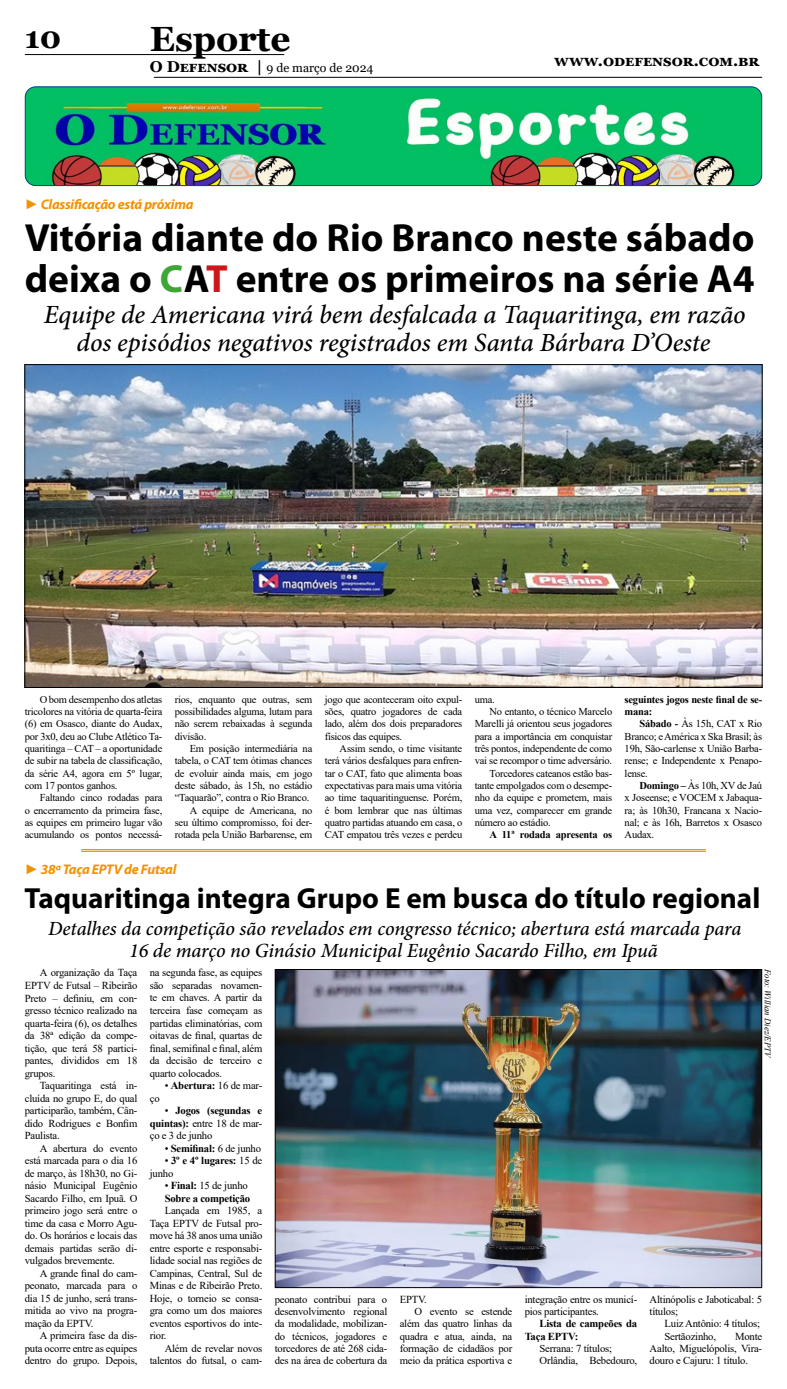
<style>
.page{position:relative;width:787px;height:1389px;background:#fff}
.page>*{position:absolute;margin:0;border:0;box-sizing:border-box;transform-origin:0 0}
.t1{font:700 39.38px/41.1px "Myriad Pro";color:#000}
.t2{font:700 35px "Georgia";color:#000}
.t3{font:700 30.62px "Georgia";color:#000}
.t4{font:700 29.14px "Myriad Pro";color:#000}
.t5{font:italic 500 26.25px/28px "Minion Pro";letter-spacing:-.005em;color:#000;text-align:center}
.t6{font:italic 500 20.12px/21.9px "Minion Pro";letter-spacing:-.005em;color:#000;text-align:center}
.t7{font:700 15.75px "Georgia";color:#000}
.t8{font:italic 700 14px "Myriad Pro";letter-spacing:-.02em;color:#f39200}
.t9{font:12.25px "Georgia";color:#000}
.t10{font:10.67px/12.5px "Times New Roman";letter-spacing:-.02em;color:#000;text-align:justify}
.t11{font:700 10.67px/12.5px "Times New Roman";letter-spacing:-.02em;color:#000}
.t12{font:10.5px/12.3px "Times New Roman";letter-spacing:-.02em;color:#000;text-align:justify}
.t13{font:700 10.5px/12.3px "Times New Roman";letter-spacing:-.02em;color:#000}
.t14{font:italic 8.75px "Times New Roman";color:#000}
.s1{font-weight:700;font-size:15.75px}
.s2{font-family:"Times New Roman";font-style:normal}
.s3{color:#3fa535}
.s4{color:#cd171a}
.s5{font-weight:700}
.s6{font-weight:400}
</style>
<div class="page">
<hr style="left:25px;top:54px;width:259px;height:1px;background:#000">
<hr style="left:154px;top:77px;width:607px;height:1px;background:#000">
<img style="left:25px;top:87px;width:736px;height:99px">
<div style="left:25px;top:86px;width:736px;height:100px;border:1px solid #004082;border-radius:10px"></div>
<img style="left:26px;top:366px;width:734px;height:320px">
<img style="left:277px;top:971px;width:482px;height:315px">
<div style="left:275px;top:969px;width:486px;height:319px;border:1px solid #000"></div>
<hr style="left:81px;top:849px;width:624px;height:1px;background:#f39200">
<hr style="left:81px;top:851px;width:624px;height:1px;background:#f39200">
<h3 class="t3" style="left:25px;top:18px;width:38px">10</h3>
<h2 class="t2" style="left:150px;top:17px;width:142px">Esporte</h2>
<p class="t9" style="left:150px;top:61px;width:225px"><span class="s1">O Defensor |</span> 9 de março de 2024</p>
<h3 class="t7" style="left:554px;top:51px;width:207px">www.odefensor.com.br</h3>
<h3 class="t8" style="left:25px;top:195px;width:170px"><span class="s2">►</span> Classificação está próxima</h3>
<h1 class="t1" style="left:25px;top:216px;width:731px">Vitória diante do Rio Branco neste sábado deixa o <span class="s3">C</span>A<span class="s4">T</span> entre os primeiros na série A4</h1>
<h3 class="t5" style="left:44px;top:301px;width:703px">Equipe de Americana virá bem desfalcada a Taquaritinga, em razão dos episódios negativos registrados em Santa Bárbara D’Oeste</h3>
<p class="t12" style="left:25px;top:693px;width:139px;text-indent:15px">O bom desempenho dos atletas tricolores na vitória de quarta-feira (6) em Osasco, diante do Audax, por 3x0, deu ao Clube Atlético Ta&shy;quaritinga – CAT – a oportunidade de subir na tabela de classificação, da série A4, agora em 5º lugar, com 17 pontos ganhos.</p>
<p class="t12" style="left:25px;top:791px;width:139px;text-indent:15px">Faltando cinco rodadas para o encerramento da primeira fase, as equipes em primeiro lugar vão acumulando os pontos necessá-</p>
<p class="t12" style="left:175px;top:693px;width:139px">rios, enquanto que outras, sem possibilidades alguma, lutam para não serem rebaixadas à segunda divisão.</p>
<p class="t12" style="left:175px;top:742px;width:139px;text-align:right">Em posição intermediária na tabela, o CAT tem ótimas chances de evoluir ainda mais, em jogo deste sábado, às 15h, no estádio “Taquarão”, contra o Rio Branco.<br>A equipe de Americana, no seu último compromisso, foi der&shy;rotada pela União Barbarense, em</p>
<p class="t12" style="left:324px;top:693px;width:139px">jogo que aconteceram oito expul&shy;sões, quatro jogadores de cada lado, além dos dois preparadores físicos das equipes.</p>
<p class="t12" style="left:324px;top:742px;width:139px;text-indent:15px">Assim sendo, o time visitante terá vários desfalques para enfren&shy;tar o CAT, fato que alimenta boas expectativas para mais uma vitória ao time taquaritinguense. Porém, é bom lembrar que nas últimas quatro partidas atuando em casa, o CAT empatou três vezes e perdeu</p>
<p class="t12" style="left:474px;top:693px;width:22px">uma.</p>
<p class="t12" style="left:489px;top:705px;width:124px">No entanto, o técnico Marcelo</p>
<p class="t12" style="left:474px;top:717px;width:139px">Marelli já orientou seus jogadores</p>
<p class="t12" style="left:474px;top:730px;width:139px">para a importância em conquistar</p>
<p class="t12" style="left:474px;top:742px;width:139px">três pontos, independente de como</p>
<p class="t12" style="left:474px;top:754px;width:139px">vai se recompor o time adversário.</p>
<p class="t12" style="left:489px;top:767px;width:124px">Torcedores cateanos estão bas-</p>
<p class="t12" style="left:474px;top:779px;width:139px">tante empolgados com o desempe-</p>
<p class="t12" style="left:474px;top:791px;width:139px">nho da equipe e prometem, mais</p>
<p class="t12" style="left:474px;top:804px;width:139px">uma vez, comparecer em grande</p>
<p class="t12" style="left:474px;top:816px;width:78px">número ao estádio.</p>
<p class="t13" style="left:489px;top:828px;width:124px">A 11ª rodada apresenta os</p>
<p class="t13" style="left:624px;top:693px;width:139px">seguintes jogos neste final de se&shy;mana:</p>
<p class="t12" style="left:624px;top:717px;width:139px;text-indent:15px"><span class="s5">Sábado -</span> Às 15h, CAT x Rio Branco; e América x Ska Brasil; às 19h, São-carlense x União Barba&shy;rense; e Independente x Penapo&shy;lense.</p>
<p class="t12" style="left:624px;top:779px;width:139px;text-indent:15px"><span class="s5">Domingo –</span> Às 10h, XV de Jaú x Joseense; e VOCEM x Jabaqua&shy;ra; às 10h30, Francana x Nacio&shy;nal; e às 16h, Barretos x Osasco Audax.</p>
<h3 class="t8" style="left:25px;top:860px;width:153px"><span class="s2">►</span> 38ª Taça EPTV de Futsal</h3>
<h3 class="t4" style="left:24px;top:879px;width:737px">Taquaritinga integra Grupo E em busca do título regional</h3>
<h3 class="t6" style="left:48px;top:917px;width:694px">Detalhes da competição são revelados em congresso técnico; abertura está marcada para<br>16 de março no Ginásio Municipal Eugênio Sacardo Filho, em Ipuã</h3>
<p class="t10" style="left:25px;top:966px;width:114px;text-indent:15px">A organização da Taça EPTV de Futsal – Ribeirão Preto – definiu, em con&shy;gresso técnico realizado na quarta-feira (6), os detalhes da 38ª edição da compe&shy;tição, que terá 58 partici&shy;pantes, divididos em 18 grupos.</p>
<p class="t10" style="left:25px;top:1079px;width:114px;text-indent:15px">Taquaritinga está in&shy;cluída no grupo E, do qual participarão, também, Cân&shy;dido Rodrigues e Bonfim Paulista.</p>
<p class="t10" style="left:25px;top:1141px;width:114px;text-indent:15px">A abertura do evento está marcada para o dia 16 de março, às 18h30, no Gi&shy;násio Municipal Eugênio Sacardo Filho, em Ipuã. O primeiro jogo será entre o time da casa e Morro Agu&shy;do. Os horários e locais das demais partidas serão di&shy;vulgados brevemente.</p>
<p class="t10" style="left:25px;top:1266px;width:114px;text-indent:15px">A grande final do cam&shy;peonato, marcada para o dia 15 de junho, será trans&shy;mitida ao vivo na progra&shy;mação da EPTV.</p>
<p class="t10" style="left:25px;top:1329px;width:114px;text-indent:15px">A primeira fase da dis&shy;puta ocorre entre as equipes dentro do grupo. Depois,</p>
<p class="t14" style="left:773px;top:969px;width:91px;rotate:90deg">Foto: Willian Diez/EPTV</p>
<p class="t10" style="left:150px;top:966px;width:114px">na segunda fase, as equipes são separadas novamen&shy;te em chaves. A partir da terceira fase começam as partidas eliminatórias, com oitavas de final, quartas de final, semifinal e final, além da decisão de terceiro e quarto colocados.</p>
<p class="t10" style="left:165px;top:1079px;width:99px">• <span class="s5">Abertura:</span> 16 de mar-</p>
<p class="t10" style="left:150px;top:1091px;width:11px">ço</p>
<p class="t10" style="left:150px;top:1104px;width:114px;text-indent:15px">• <span class="s5">Jogos (segundas e quintas):</span> entre 18 de mar&shy;ço e 3 de junho</p>
<p class="t11" style="left:165px;top:1141px;width:98px"><span class="s6">•</span> Semifinal: <span class="s6">6 de junho</span></p>
<p class="t11" style="left:150px;top:1154px;width:114px;text-indent:15px"><span class="s6">•</span> 3º e 4º lugares: <span class="s6">15 de junho</span></p>
<p class="t11" style="left:165px;top:1179px;width:87px"><span class="s6">•</span> Final: <span class="s6">15 de junho<br></span>Sobre a competição</p>
<p class="t10" style="left:150px;top:1204px;width:114px;text-indent:15px">Lançada em 1985, a Taça EPTV de Futsal pro&shy;move há 38 anos uma união entre esporte e responsabi&shy;lidade social nas regiões de Campinas, Central, Sul de Minas e de Ribeirão Preto.<br>Hoje, o torneio se consa&shy;gra como um dos maiores eventos esportivos do inte&shy;rior.</p>
<p class="t10" style="left:150px;top:1342px;width:114px;text-align:right">Além de revelar novos talentos do futsal, o cam-</p>
<p class="t10" style="left:649px;top:1293px;width:114px;line-height:12.2px">Altinópolis e Jaboticabal: 5 títulos;</p>
<p class="t10" style="left:664px;top:1317px;width:97px;line-height:12.2px">Luiz Antônio: 4 títulos;<br>Sertãozinho,</p>
<p class="t10" style="left:275px;top:1293px;width:114px;line-height:12.2px">peonato contribui para o desenvolvimento regional da modalidade, mobilizan&shy;do técnicos, jogadores e torcedores de até 268 cida&shy;des na área de cobertura da</p>
<p class="t10" style="left:399px;top:1293px;width:29px">EPTV.</p>
<p class="t10" style="left:524px;top:1293px;width:114px;line-height:12.2px">integração entre os municí&shy;pios participantes.</p>
<p class="t11" style="left:524px;top:1317px;width:114px;line-height:12.2px;text-indent:15px">Lista de campeões da<br>Taça EPTV:</p>
<p class="t10" style="left:539px;top:1342px;width:99px;line-height:12.2px">Serrana: 7 títulos;<br>Orlândia, Bebedouro,</p>
<p class="t10" style="left:414px;top:1305px;width:99px">O evento se estende</p>
<p class="t10" style="left:399px;top:1317px;width:114px">além das quatro linhas da</p>
<p class="t10" style="left:399px;top:1330px;width:114px">quadra e atua, ainda, na</p>
<p class="t10" style="left:399px;top:1342px;width:114px">formação de cidadãos por</p>
<p class="t10" style="left:399px;top:1354px;width:114px">meio da prática esportiva e</p>
<p class="t10" style="left:649px;top:1330px;width:114px;line-height:12.2px;text-indent:85px">Monte Aalto, Miguelópolis, Vira&shy;douro e Cajuru: 1 título.</p>
</div>
